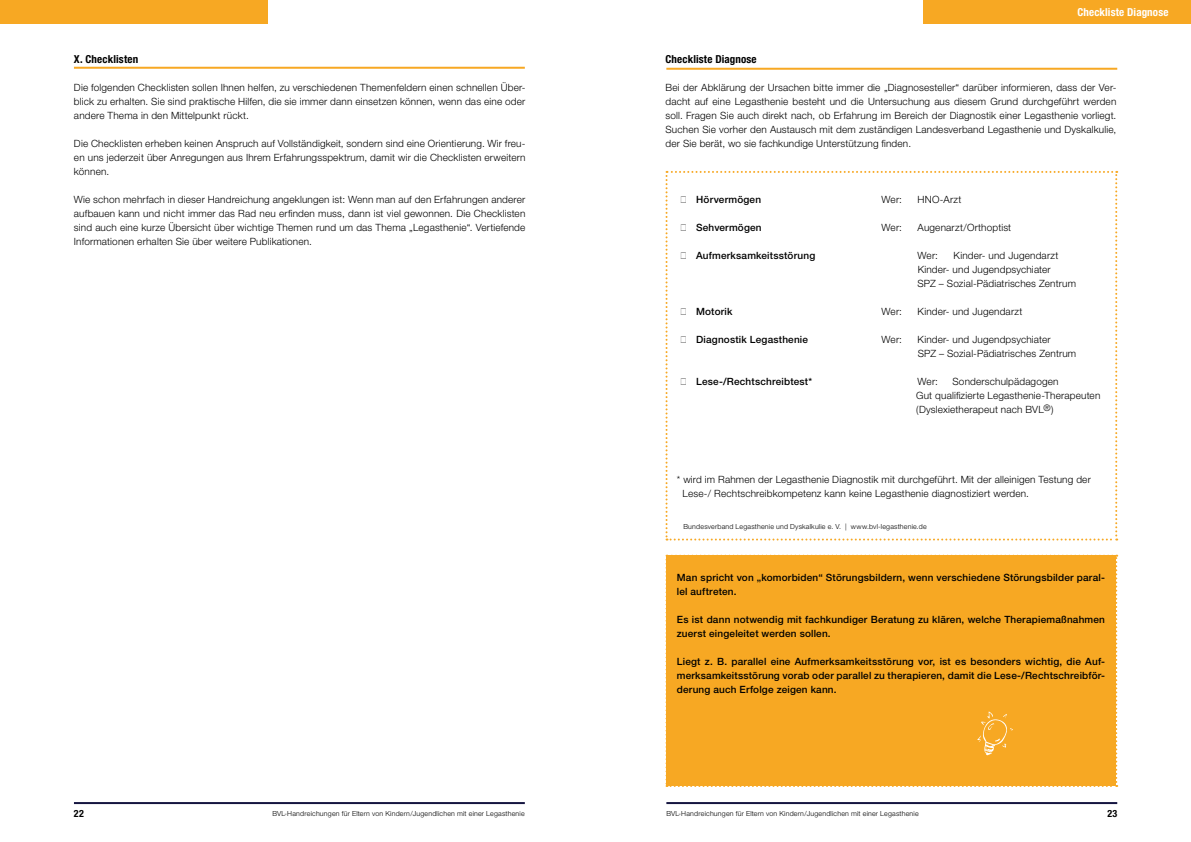
<style>
.page{position:relative;width:1191px;height:842px;background:#fff}
.page>*{position:absolute;margin:0;border:0;box-sizing:border-box;transform-origin:0 0}
.t1{font:700 condensed 11px "Helvetica Neue";letter-spacing:.01em;color:#000}
.t2{font:700 condensed 11px "Helvetica Neue";letter-spacing:.01em;color:#fff}
.t3{font:300 10px/14px "Helvetica Neue";letter-spacing:.015em;color:#000;text-align:justify}
.t4{font:500 10px/14px "Helvetica Neue";letter-spacing:.02em;color:#000}
.t5{font:700 condensed 10px "Helvetica Neue";color:#000}
.t6{font:300 7px "Helvetica Neue";letter-spacing:.03em;color:#000}
</style>
<div class="page">
<hr style="left:74px;top:67px;width:451px;height:2px;background:#f7a823">
<hr style="left:74px;top:802px;width:451px;height:2px;background:#151540">
<hr style="left:666px;top:68px;width:451px;height:2px;background:#f7a823">
<hr style="left:666px;top:802px;width:451px;height:2px;background:#151540">
<div style="left:923px;top:0;width:268px;height:24px;background:#f7a823"></div>
<div style="left:0;top:0;width:267px;height:24px;background:#f7a823"></div>
<div style="left:665px;top:555px;width:452px;height:232px;background:#f7a823"></div>
<svg style="left:665px;top:171px;width:452px;height:369px"></svg>
<p class="t1" style="left:74px;top:52px;width:66px">X. Checklisten</p>
<p class="t3" style="left:74px;top:80px;width:453px">Die folgenden Checklisten sollen Ihnen helfen, zu verschiedenen Themenfeldern einen schnellen Über&shy;blick zu erhalten. Sie sind praktische Hilfen, die sie immer dann einsetzen können, wenn das eine oder andere Thema in den Mittelpunkt rückt.</p>
<p class="t3" style="left:74px;top:136px;width:453px">Die Checklisten erheben keinen Anspruch auf Vollständigkeit, sondern sind eine Orientierung. Wir freu&shy;en uns jederzeit über Anregungen aus Ihrem Erfahrungsspektrum, damit wir die Checklisten erweitern können.</p>
<p class="t3" style="left:74px;top:192px;width:453px">Wie schon mehrfach in dieser Handreichung angeklungen ist: Wenn man auf den Erfahrungen anderer aufbauen kann und nicht immer das Rad neu erfinden muss, dann ist viel gewonnen. Die Checklisten sind auch eine kurze Übersicht über wichtige Themen rund um das Thema „Legasthenie“. Vertiefende Informationen erhalten Sie über weitere Publikationen.</p>
<p class="t2" style="left:1077px;top:5px;width:93px">Checkliste Diagnose</p>
<p class="t1" style="left:665px;top:52px;width:93px">Checkliste Diagnose</p>
<p class="t3" style="left:665px;top:80px;width:452px">Bei der Abklärung der Ursachen bitte immer die „Diagnosesteller“ darüber informieren, dass der Ver&shy;dacht auf eine Legasthenie besteht und die Untersuchung aus diesem Grund durchgeführt werden soll. Fragen Sie auch direkt nach, ob Erfahrung im Bereich der Diagnostik einer Legasthenie vorliegt.<br>Suchen Sie vorher den Austausch mit dem zuständigen Landesverband Legasthenie und Dyskalkulie, der Sie berät, wo sie fachkundige Unterstützung finden.</p>
<p class="t4" style="left:696px;top:192px;width:66px">Hörvermögen</p>
<p class="t3" style="left:881px;top:192px;width:22px">Wer:</p>
<p class="t3" style="left:917px;top:192px;width:45px">HNO-Arzt</p>
<p class="t4" style="left:696px;top:220px;width:67px">Sehvermögen</p>
<p class="t3" style="left:881px;top:220px;width:22px">Wer:</p>
<p class="t3" style="left:917px;top:220px;width:95px">Augenarzt/Orthoptist</p>
<p class="t4" style="left:696px;top:248px;width:121px">Aufmerksamkeitsstörung</p>
<p class="t3" style="left:917px;top:248px;width:22px">Wer:</p>
<p class="t3" style="left:917px;top:248px;width:160px;text-align:left;text-indent:36px">Kinder- und Jugendarzt<br>Kinder- und Jugendpsychiater<br>SPZ – Sozial-Pädiatrisches Zentrum</p>
<p class="t4" style="left:696px;top:304px;width:38px">Motorik</p>
<p class="t3" style="left:881px;top:304px;width:22px">Wer:</p>
<p class="t3" style="left:917px;top:304px;width:106px">Kinder- und Jugendarzt</p>
<p class="t4" style="left:696px;top:332px;width:113px">Diagnostik Legasthenie</p>
<p class="t3" style="left:881px;top:332px;width:22px">Wer:</p>
<p class="t3" style="left:917px;top:332px;width:160px">Kinder- und Jugendpsychiater<br>SPZ – Sozial-Pädiatrisches Zentrum</p>
<p class="t4" style="left:696px;top:374px;width:117px">Lese-/Rechtschreibtest*</p>
<p class="t3" style="left:917px;top:374px;width:22px">Wer:</p>
<p class="t3" style="left:916px;top:374px;width:186px;text-align:left;text-indent:36px">Sonderschulpädagogen<br>Gut qualifizierte Legasthenie-Therapeuten (Dyslexietherapeut nach BVL<sup>®</sup>)</p>
<p class="t3" style="left:682px;top:472px;width:410px;text-indent:-6px">* wird im Rahmen der Legasthenie Diagnostik mit durchgeführt. Mit der alleinigen Testung der<br>Lese-/ Rechtschreibkompetenz kann keine Legasthenie diagnostiziert werden.</p>
<p class="t6" style="left:683px;top:522px;width:245px">Bundesverband Legasthenie und Dyskalkulie e. V. | www.bvl-legasthenie.de</p>
<p class="t4" style="left:677px;top:570px;width:430px">Man spricht von „komorbiden“ Störungsbildern, wenn verschiedene Störungsbilder paral&shy;lel auftreten.</p>
<p class="t4" style="left:677px;top:612px;width:429px">Es ist dann notwendig mit fachkundiger Beratung zu klären, welche Therapiemaßnahmen zuerst eingeleitet werden sollen.</p>
<p class="t4" style="left:677px;top:654px;width:430px;text-align:justify">Liegt z. B. parallel eine Aufmerksamkeitsstörung vor, ist es besonders wichtig, die Auf&shy;merksamkeitsstörung vorab oder parallel zu therapieren, damit die Lese-/Rechtschreibför&shy;derung auch Erfolge zeigen kann.</p>
<p class="t5" style="left:74px;top:807px;width:11px">22</p>
<p class="t6" style="left:272px;top:809px;width:254px">BVL-Handreichungen für Eltern von Kindern/Jugendlichen mit einer Legasthenie</p>
<p class="t6" style="left:666px;top:809px;width:254px">BVL-Handreichungen für Eltern von Kindern/Jugendlichen mit einer Legasthenie</p>
<p class="t5" style="left:1107px;top:807px;width:11px">23</p>
</div>
